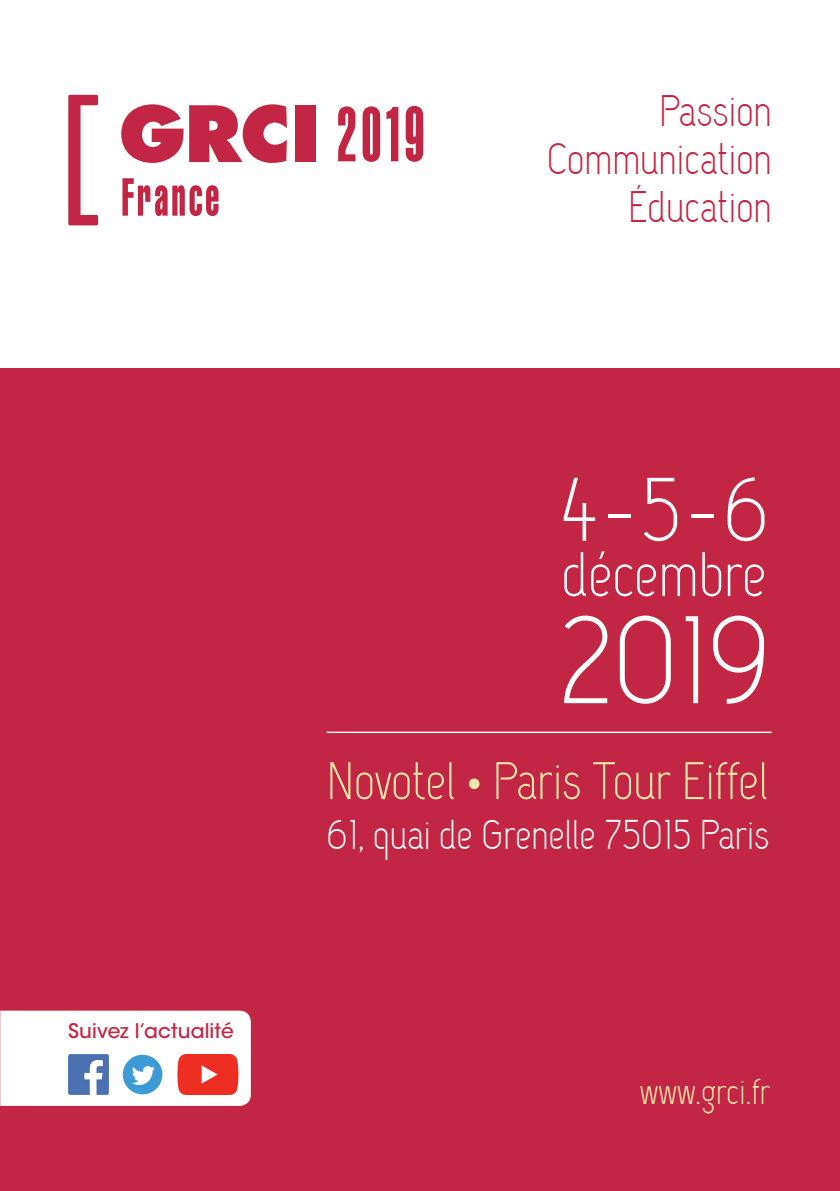
<style>
.page{position:relative;width:840px;height:1191px;background:#fff}
.page>*{position:absolute;margin:0;border:0;box-sizing:border-box;transform-origin:0 0}
.t1{font:124.2px "Capsuula";color:#fff}
.t2{font:90px "Capsuula";color:#fff}
.t3{font:62.8px "Capsuula";color:#fff}
.t4{font:52.8px "Capsuula";color:#f6e8a8}
.t5{font:44px "Capsuula";color:#c32544}
.t6{font:41.4px "Capsuula";color:#fff}
.t7{font:36px "Capsuula";color:#f6e8a8}
.t8{font:500 20px "ITC Avant Garde Std";letter-spacing:.005em;color:#c32544}
</style>
<div class="page">
<div style="left:0;top:369px;width:839px;height:822px;background:#c32544"></div>
<hr style="left:326px;top:731px;width:445px;height:2px;background:#fff">
<svg style="left:68px;top:95px;width:30px;height:130px"></svg>
<svg style="left:121px;top:104px;width:62px;height:59px"></svg>
<svg style="left:189px;top:104px;width:98px;height:59px"></svg>
<div style="left:294px;top:105px;width:21px;height:57px;background:#c32544"></div>
<svg style="left:122px;top:178px;width:96px;height:38px"></svg>
<svg style="left:338px;top:106px;width:17px;height:55px"></svg>
<svg style="left:362px;top:106px;width:18px;height:56px"></svg>
<svg style="left:386px;top:107px;width:12px;height:54px"></svg>
<svg style="left:405px;top:106px;width:18px;height:56px"></svg>
<svg style="left:0;top:1010px;width:251px;height:96px;background:#eadde2"></svg>
<p class="t5" style="left:659px;top:86px;width:114px">Passion</p>
<p class="t5" style="left:546px;top:134px;width:227px">Communication</p>
<p class="t5" style="left:627px;top:182px;width:145px">Éducation</p>
<p class="t8" style="left:68px;top:1018px;width:167px">Suivez l’actualité</p>
<p class="t2" style="left:559px;top:458px;width:211px">4-5-6</p>
<p class="t3" style="left:561px;top:538px;width:206px">décembre</p>
<p class="t1" style="left:557px;top:589px;width:214px">2019</p>
<p class="t4" style="left:326px;top:751px;width:443px">Novotel • Paris Tour Eiffel</p>
<p class="t6" style="left:326px;top:811px;width:444px">61, quai de Grenelle 75015 Paris</p>
<p class="t7" style="left:639px;top:1071px;width:132px">www.grci.fr</p>
</div>
